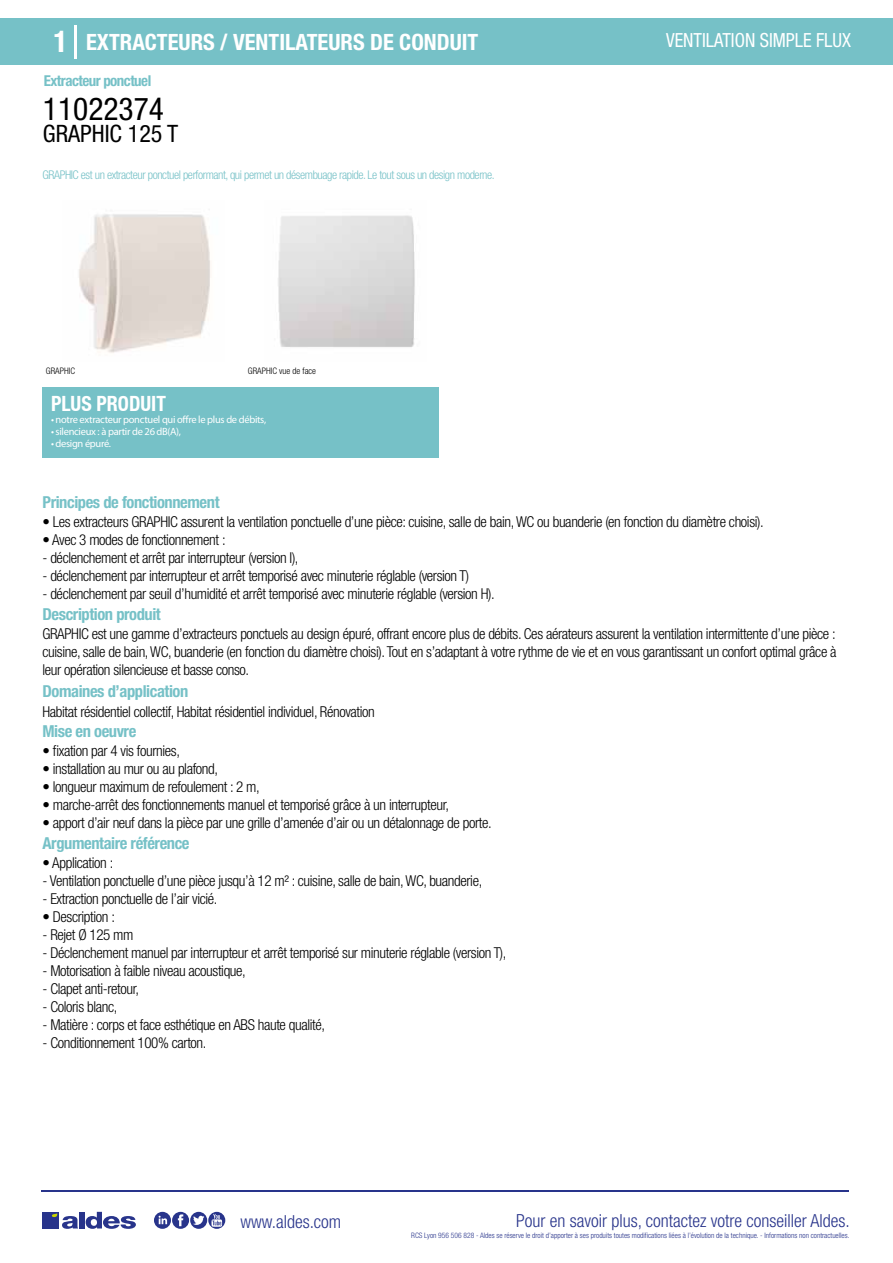
<style>
.page{position:relative;width:893px;height:1263px;background:#fff}
.page>*{position:absolute;margin:0;border:0;box-sizing:border-box;transform-origin:0 0}
.t1{font:condensed 31.5px "Helvetica Neue LT Std";color:#000}
.t2{font:condensed 24px "Helvetica Neue LT Std";color:#000}
.t3{font:700 condensed 22.5px "Helvetica Neue LT Std";color:#fff}
.t4{font:700 condensed 21px "Helvetica Neue";color:#fff;scale:.95 1}
.t5{font:condensed 19.5px "Helvetica Neue LT Std";color:#fff;scale:.95 1}
.t6{font:300 condensed 18px "Helvetica Neue";color:#28348b}
.t7{font:700 condensed 16.5px "Helvetica Neue LT Std";letter-spacing:-.025em;color:#76c1c7}
.t8{font:300 condensed 15px/18px "Helvetica Neue LT Std";letter-spacing:-.025em;color:#000;text-align:justify}
.t9{font:700 condensed 15px "Helvetica Neue LT Std";letter-spacing:-.035em;color:#76c1c7}
.t10{font:300 condensed 12px "Helvetica Neue LT Std";letter-spacing:-.035em;color:#76c1c7}
.t11{font:10.5px "Myriad Pro";letter-spacing:-.03em;color:#fff}
.t12{font:300 condensed 9px "Helvetica Neue";color:#000}
.t13{font:300 condensed 7.5px "Helvetica Neue";color:#28348b}
.s1{font-size:30px}
</style>
<div class="page">
<div style="left:0;top:18px;width:893px;height:46px;background:#76c1c7"></div>
<div style="left:43px;top:387px;width:396px;height:70px;background:#76c1c7"></div>
<hr style="left:74px;top:25px;width:2px;height:33px;background:#fff">
<svg style="left:79px;top:214px;width:131px;height:139px;fill:#e3dad4"></svg>
<img style="left:278px;top:215px;width:137px;height:132px">
<hr style="left:41px;top:1190px;width:808px;height:1px;background:#28348b">
<svg style="left:154px;top:1212px;width:71px;height:17px"></svg>
<div style="left:42px;top:1212px;width:17px;height:16px;background:#28348b"></div>
<div style="left:79px;top:1212px;width:5px;height:16px;background:#28348b"></div>
<svg style="left:86px;top:1212px;width:50px;height:17px"></svg>
<svg style="left:52px;top:1213px;width:26px;height:16px"></svg>
<h3 class="t3" style="left:54px;top:28px;width:426px"><span class="s1">1</span> EXTRACTEURS / VENTILATEURS DE CONDUIT</h3>
<h3 class="t5" style="left:666px;top:29px;width:196px">VENTILATION SIMPLE FLUX</h3>
<p class="t9" style="left:44px;top:71px;width:109px">Extracteur ponctuel</p>
<h1 class="t1" style="left:43px;top:91px;width:122px">11022374</h1>
<h2 class="t2" style="left:43px;top:120px;width:137px">GRAPHIC 125 T</h2>
<p class="t10" style="left:43px;top:167px;width:454px">GRAPHIC est un extracteur ponctuel performant, qui permet un désembuage rapide. Le tout sous un design moderne.</p>
<p class="t12" style="left:46px;top:365px;width:31px">GRAPHIC</p>
<p class="t12" style="left:248px;top:365px;width:70px">GRAPHIC vue de face</p>
<h3 class="t4" style="left:51px;top:391px;width:122px">PLUS PRODUIT</h3>
<p class="t11" style="left:51px;top:413px;width:217px">• notre extracteur ponctuel qui offre le plus de débits,</p>
<p class="t11" style="left:51px;top:425px;width:132px">• silencieux : à partir de 26 dB(A),</p>
<p class="t11" style="left:51px;top:437px;width:62px">• design épuré.</p>
<p class="t7" style="left:43px;top:492px;width:179px">Principes de fonctionnement</p>
<p class="t8" style="left:43px;top:513px;width:723px">• Les extracteurs GRAPHIC assurent la ventilation ponctuelle d’une pièce: cuisine, salle de bain, WC ou buanderie (en fonction du diamètre choisi).</p>
<p class="t8" style="left:43px;top:531px;width:185px">• Avec 3 modes de fonctionnement :</p>
<p class="t8" style="left:43px;top:549px;width:258px">- déclenchement et arrêt par interrupteur (version I),</p>
<p class="t8" style="left:43px;top:567px;width:428px">- déclenchement par interrupteur et arrêt temporisé avec minuterie réglable (version T)</p>
<p class="t8" style="left:43px;top:585px;width:454px">- déclenchement par seuil d’humidité et arrêt temporisé avec minuterie réglable (version H).</p>
<p class="t8" style="left:43px;top:624px;width:796px">GRAPHIC est une gamme d’extracteurs ponctuels au design épuré, offrant encore plus de débits. Ces aérateurs assurent la ventilation intermittente d’une pièce : cuisine, salle de bain, WC, buanderie (en fonction du diamètre choisi). Tout en s’adaptant à votre rythme de vie et en vous garantissant un confort optimal grâce à leur opération silencieuse et basse conso.</p>
<p class="t8" style="left:43px;top:702px;width:334px">Habitat résidentiel collectif, Habitat résidentiel individuel, Rénovation</p>
<p class="t8" style="left:43px;top:742px;width:139px">• fixation par 4 vis fournies,</p>
<p class="t8" style="left:43px;top:760px;width:177px">• installation au mur ou au plafond,</p>
<p class="t8" style="left:43px;top:778px;width:219px">• longueur maximum de refoulement : 2 m,</p>
<p class="t8" style="left:43px;top:796px;width:408px">• marche-arrêt des fonctionnements manuel et temporisé grâce à un interrupteur,</p>
<p class="t8" style="left:43px;top:814px;width:451px">• apport d’air neuf dans la pièce par une grille d’amenée d’air ou un détalonnage de porte.</p>
<p class="t7" style="left:43px;top:604px;width:120px">Description produit</p>
<p class="t7" style="left:43px;top:681px;width:147px">Domaines d’application</p>
<p class="t7" style="left:43px;top:721px;width:95px">Mise en oeuvre</p>
<p class="t7" style="left:43px;top:833px;width:149px">Argumentaire référence</p>
<p class="t8" style="left:43px;top:853px;width:72px">• Application :</p>
<p class="t8" style="left:43px;top:871px;width:441px">- Ventilation ponctuelle d’une pièce jusqu’à 12 m² : cuisine, salle de bain, WC, buanderie,</p>
<p class="t8" style="left:43px;top:889px;width:176px">- Extraction ponctuelle de l’air vicié.</p>
<p class="t8" style="left:43px;top:907px;width:74px">• Description :</p>
<p class="t8" style="left:43px;top:925px;width:92px">- Rejet Ø 125 mm</p>
<p class="t8" style="left:43px;top:943px;width:465px">- Déclenchement manuel par interrupteur et arrêt temporisé sur minuterie réglable (version T),</p>
<p class="t8" style="left:43px;top:961px;width:205px">- Motorisation à faible niveau acoustique,</p>
<p class="t8" style="left:43px;top:979px;width:98px">- Clapet anti-retour,</p>
<p class="t8" style="left:43px;top:997px;width:76px">- Coloris blanc,</p>
<p class="t8" style="left:43px;top:1015px;width:284px">- Matière : corps et face esthétique en ABS haute qualité,</p>
<p class="t8" style="left:43px;top:1033px;width:165px">- Conditionnement 100% carton.</p>
<p class="t6" style="left:240px;top:1211px;width:102px">www.aldes.com</p>
<p class="t6" style="left:516px;top:1211px;width:335px">Pour en savoir plus, contactez votre conseiller Aldes.</p>
<p class="t13" style="left:411px;top:1230px;width:440px">RCS Lyon 956 506 828 - Aldes se réserve le droit d’apporter à ses produits toutes modifications liées à l’évolution de la technique. - Informations non contractuelles.</p>
</div>
